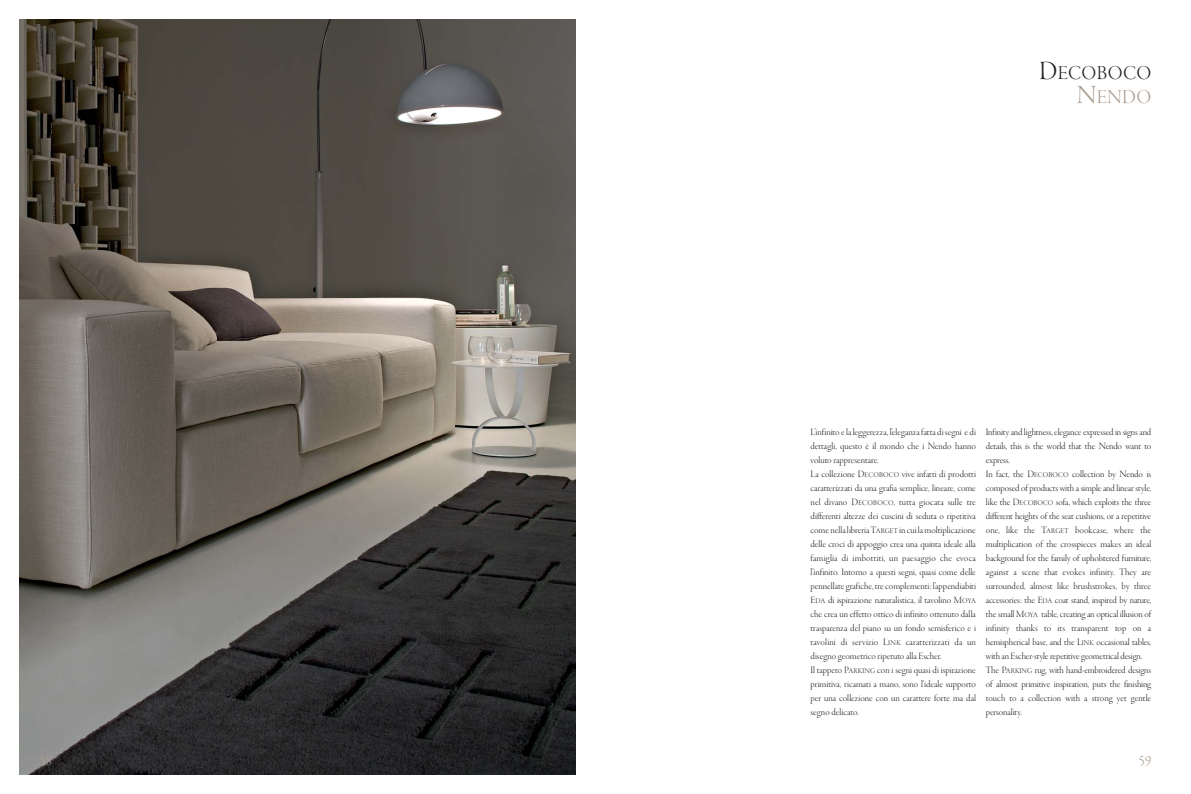
<style>
.page{position:relative;width:1191px;height:794px;background:#fff}
.page>*{position:absolute;margin:0;border:0;box-sizing:border-box;transform-origin:0 0}
.t1{font:20.2px/23.5px "Garamond Premr Pro Lt Disp";letter-spacing:.02em;color:#231f20;text-align:right}
.t2{font:15px "Garamond Premr Pro Lt Disp";color:#ab9c8f}
.t3{font:10px/14px "Garamond Premr Pro Lt Disp";color:#231f20}
.s1{font-size:27px}
.s2{font-size:27px;color:#ab9c8f}
.s3{color:#ab9c8f}
.s4{font-size:7.5px}
</style>
<div class="page">
<img style="left:20px;top:20px;width:555px;height:754px">
<h1 class="t1" style="left:1039px;top:63px;width:113px"><span class="s1">D</span>ECOBOCO<br><span class="s2">N</span><span class="s3">ENDO</span></h1>
<p class="t3" style="left:810px;top:426px;width:167px">L’infinito e la leggerezza, l’eleganza fatta di segni e di dettagli, questo è il mondo che i Nendo hanno voluto rappresentare.<br>La collezione D<span class="s4">ECOBOCO</span> vive infatti di prodotti caratterizzati da una grafia semplice, lineare, come nel divano D<span class="s4">ECOBOCO</span>, tutta giocata sulle tre differenti altezze dei cuscini di seduta o ripetitiva come nella libreria T<span class="s4">ARGET</span> in cui la moltiplicazione delle croci di appoggio crea una quinta ideale alla famiglia di imbottiti, un paesaggio che evoca l’infinito. Intorno a questi segni, quasi come delle pennellate grafiche, tre complementi: l’appendiabiti E<span class="s4">DA</span> di ispirazione naturalistica, il tavolino M<span class="s4">OYA </span>che crea un effetto ottico di infinito ottenuto dalla trasparenza del piano su un fondo semisferico e i tavolini di servizio L<span class="s4">INK</span> caratterizzati da un disegno geometrico ripetuto alla Escher.<br>Il tappeto P<span class="s4">ARKING</span> con i segni quasi di ispirazione primitiva, ricamati a mano, sono l’ideale supporto per una collezione con un carattere forte ma dal segno delicato.</p>
<p class="t3" style="left:986px;top:426px;width:167px">Infinity and lightness, elegance expressed in signs and details, this is the world that the Nendo want to express.<br>In fact, the D<span class="s4">ECOBOCO</span> collection by Nendo is composed of products with a simple and linear style, like the D<span class="s4">ECOBOCO</span> sofa, which exploits the three different heights of the seat cushions, or a repetitive one, like the T<span class="s4">ARGET</span> bookcase, where the multiplication of the crosspieces makes an ideal background for the family of upholstered furniture, against a scene that evokes infinity. They are surrounded, almost like brushstrokes, by three accessories: the E<span class="s4">DA</span> coat stand, inspired by nature, the small M<span class="s4">OYA</span> table, creating an optical illusion of infinity thanks to its transparent top on a hemispherical base, and the L<span class="s4">INK</span> occasional tables, with an Escher-style repetitive geometrical design.<br>The P<span class="s4">ARKING</span> rug, with hand-embroidered designs of almost primitive inspiration, puts the finishing touch to a collection with a strong yet gentle personality.</p>
<h2 class="t2" style="left:40px;top:754px;width:14px">58</h2>
<h2 class="t2" style="left:1139px;top:754px;width:14px">59</h2>
</div>
